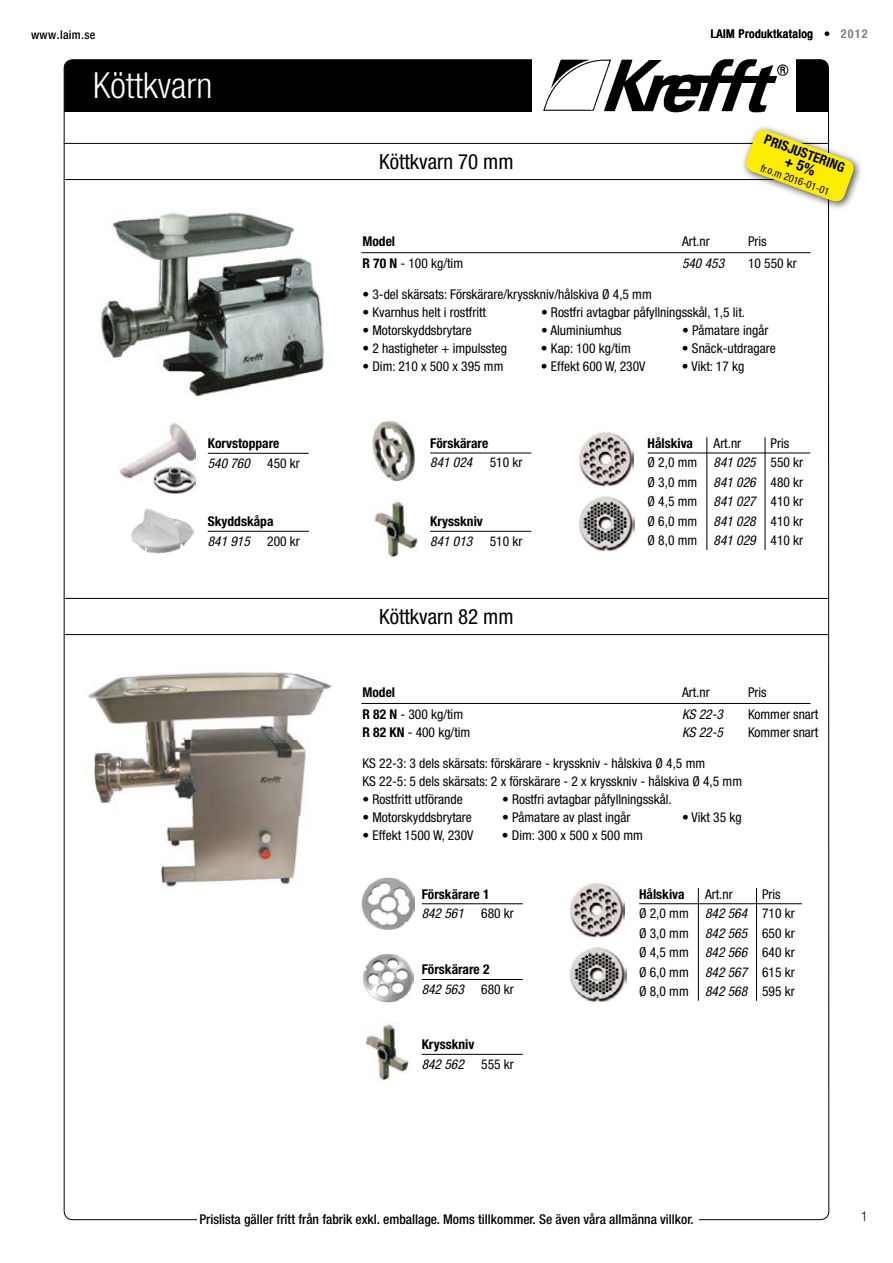
<style>
.page{position:relative;width:893px;height:1263px;background:#fff}
.page>*{position:absolute;margin:0;border:0;box-sizing:border-box;transform-origin:0 0}
.t1{font:300 condensed 36px "Helvetica Neue";color:#fff}
.t2{font:condensed 21px "Helvetica Neue";color:#000}
.t3{font:condensed 13.5px/19.5px "Helvetica Neue";color:#000}
.t4{font:700 condensed 13.5px "Helvetica Neue";color:#000}
.t5{font:500 condensed 13.5px "Helvetica Neue";color:#000}
.t6{font:italic condensed 13.5px "Helvetica Neue";color:#000}
.t7{font:300 condensed 13.5px "Helvetica Neue";color:#000}
.t8{font:500 condensed 12px "Helvetica Neue";letter-spacing:.03em;color:#000}
.t9{font:500 condensed 12px "Helvetica Neue";color:#87888a}
.t10{font:condensed 10.5px "Helvetica Neue";color:#000}
.s1{font-style:inherit}
.s2{font-weight:700}
.s3{font-style:italic}
</style>
<div class="page">
<div style="left:64px;top:60px;width:765px;height:52px;background:#000"></div>
<div style="left:532px;top:50px;width:263px;height:70px;background:#fff"></div>
<img style="left:100px;top:212px;width:230px;height:185px">
<img style="left:88px;top:672px;width:244px;height:215px">
<img style="left:119px;top:422px;width:77px;height:71px">
<img style="left:131px;top:509px;width:63px;height:45px">
<img style="left:372px;top:419px;width:43px;height:63px">
<img style="left:374px;top:501px;width:44px;height:57px">
<img style="left:578px;top:496px;width:57px;height:56px">
<img style="left:578px;top:432px;width:55px;height:55px">
<img style="left:361px;top:877px;width:53px;height:52px">
<img style="left:363px;top:953px;width:51px;height:49px">
<img style="left:543px;top:58px;width:246px;height:55px">
<hr style="left:64px;top:143px;width:765px;height:1px;background:#000">
<hr style="left:64px;top:179px;width:765px;height:1px;background:#000">
<hr style="left:361px;top:252px;width:449px;height:1px;background:#000">
<hr style="left:208px;top:453px;width:101px;height:1px;background:#000">
<hr style="left:208px;top:531px;width:101px;height:1px;background:#000">
<hr style="left:430px;top:453px;width:101px;height:1px;background:#000">
<hr style="left:430px;top:531px;width:101px;height:1px;background:#000">
<hr style="left:648px;top:453px;width:162px;height:1px;background:#000">
<hr style="left:707px;top:437px;width:1px;height:113px;background:#000">
<hr style="left:765px;top:437px;width:1px;height:113px;background:#000">
<img style="left:365px;top:1024px;width:44px;height:57px">
<img style="left:569px;top:947px;width:57px;height:56px">
<img style="left:570px;top:882px;width:55px;height:56px">
<hr style="left:64px;top:598px;width:765px;height:1px;background:#000">
<hr style="left:64px;top:634px;width:765px;height:1px;background:#000">
<hr style="left:361px;top:703px;width:449px;height:1px;background:#000">
<hr style="left:422px;top:903px;width:101px;height:1px;background:#000">
<hr style="left:422px;top:1054px;width:101px;height:1px;background:#000">
<hr style="left:639px;top:903px;width:163px;height:1px;background:#000">
<hr style="left:698px;top:888px;width:1px;height:113px;background:#000">
<hr style="left:756px;top:888px;width:1px;height:113px;background:#000">
<hr style="left:422px;top:979px;width:101px;height:1px;background:#000">
<div style="left:740px;top:124px;width:136px;height:99px;background:#fff"></div>
<svg style="left:743px;top:127px;width:113px;height:77px"></svg>
<p class="t8" style="left:711px;top:27px;width:121px">LAIM Produktkatalog <span class="s1">•</span></p>
<p class="t8" style="left:31px;top:28px;width:66px">www.laim.se</p>
<p class="t9" style="left:841px;top:27px;width:28px">2012</p>
<h1 class="t1" style="left:93px;top:65px;width:121px">Köttkvarn</h1>
<p class="t4" style="left:208px;top:435px;width:73px">Korvstoppare</p>
<p class="t6" style="left:208px;top:455px;width:44px">540 760</p>
<p class="t3" style="left:267px;top:453px;width:34px">450 kr</p>
<p class="t4" style="left:208px;top:513px;width:67px">Skyddskåpa</p>
<p class="t6" style="left:208px;top:533px;width:44px">841 915</p>
<p class="t3" style="left:267px;top:531px;width:34px">200 kr</p>
<h2 class="t2" style="left:379px;top:149px;width:136px">Köttkvarn 70 mm</h2>
<p class="t4" style="left:768px;top:131px;width:86px;rotate:20deg">PRISJUSTERING</p>
<p class="t10" style="left:763px;top:161px;width:74px;rotate:20deg">fr.o.m 2016-01-01</p>
<p class="t4" style="left:362px;top:233px;width:34px">Model</p>
<p class="t3" style="left:682px;top:231px;width:29px">Art.nr</p>
<p class="t3" style="left:748px;top:231px;width:20px">Pris</p>
<p class="t3" style="left:362px;top:254px;width:102px"><span class="s2">R 70 N</span> - 100 kg/tim</p>
<p class="t6" style="left:682px;top:256px;width:44px">540 453</p>
<p class="t3" style="left:748px;top:254px;width:50px">10 550 kr</p>
<p class="t3" style="left:362px;top:284px;width:291px">• 3-del skärsats: Förskärare/krysskniv/hålskiva Ø 4,5 mm</p>
<p class="t3" style="left:362px;top:302px;width:125px">• Kvarnhus helt i rostfritt</p>
<p class="t3" style="left:541px;top:302px;width:206px">• Rostfri avtagbar påfyllningsskål, 1,5 lit.</p>
<p class="t3" style="left:362px;top:320px;width:111px">• Motorskyddsbrytare</p>
<p class="t3" style="left:541px;top:320px;width:82px">• Aluminiumhus</p>
<p class="t3" style="left:682px;top:320px;width:88px">• Påmatare ingår</p>
<p class="t3" style="left:362px;top:338px;width:146px">• 2 hastigheter + impulssteg</p>
<p class="t3" style="left:541px;top:338px;width:91px">• Kap: 100 kg/tim</p>
<p class="t3" style="left:682px;top:338px;width:95px">• Snäck-utdragare</p>
<p class="t3" style="left:362px;top:356px;width:142px">• Dim: 210 x 500 x 395 mm</p>
<p class="t3" style="left:541px;top:356px;width:106px">• Effekt 600 W, 230V</p>
<p class="t3" style="left:682px;top:356px;width:64px">• Vikt: 17 kg</p>
<p class="t4" style="left:430px;top:435px;width:60px">Förskärare</p>
<p class="t6" style="left:430px;top:455px;width:44px">841 024</p>
<p class="t3" style="left:490px;top:453px;width:34px">510 kr</p>
<p class="t4" style="left:430px;top:513px;width:54px">Krysskniv</p>
<p class="t6" style="left:430px;top:533px;width:44px">841 013</p>
<p class="t3" style="left:490px;top:531px;width:34px">510 kr</p>
<h2 class="t2" style="left:379px;top:604px;width:136px">Köttkvarn 82 mm</h2>
<p class="t4" style="left:648px;top:435px;width:47px">Hålskiva</p>
<p class="t3" style="left:714px;top:433px;width:29px">Art.nr</p>
<p class="t3" style="left:648px;top:433px;width:157px;text-indent:123px">Pris<br>Ø 2,0 mm <span class="s3">841 025</span> 550 kr<br>Ø 3,0 mm <span class="s3">841 026</span> 480 kr<br>Ø 4,5 mm <span class="s3">841 027</span> 410 kr<br>Ø 6,0 mm <span class="s3">841 028</span> 410 kr<br>Ø 8,0 mm <span class="s3">841 029</span> 410 kr</p>
<p class="t4" style="left:362px;top:684px;width:34px">Model</p>
<p class="t3" style="left:682px;top:682px;width:29px">Art.nr</p>
<p class="t3" style="left:748px;top:682px;width:20px">Pris</p>
<p class="t3" style="left:362px;top:704px;width:102px"><span class="s2">R 82 N</span> - 300 kg/tim</p>
<p class="t6" style="left:682px;top:706px;width:42px">KS 22-3</p>
<p class="t3" style="left:748px;top:704px;width:72px">Kommer snart</p>
<p class="t3" style="left:362px;top:722px;width:109px"><span class="s2">R 82 KN</span> - 400 kg/tim</p>
<p class="t6" style="left:682px;top:724px;width:42px">KS 22-5</p>
<p class="t3" style="left:748px;top:722px;width:72px">Kommer snart</p>
<p class="t3" style="left:362px;top:754px;width:381px;line-height:18px">KS 22-3: 3 dels skärsats: förskärare - krysskniv - hålskiva Ø 4,5 mm<br>KS 22-5: 5 dels skärsats: 2 x förskärare - 2 x krysskniv - hålskiva Ø 4,5 mm</p>
<p class="t3" style="left:362px;top:789px;width:102px">• Rostfritt utförande</p>
<p class="t3" style="left:502px;top:789px;width:171px">• Rostfri avtagbar påfyllningsskål.</p>
<p class="t3" style="left:362px;top:807px;width:111px">• Motorskyddsbrytare</p>
<p class="t3" style="left:502px;top:807px;width:130px">• Påmatare av plast ingår</p>
<p class="t3" style="left:682px;top:807px;width:61px">• Vikt 35 kg</p>
<p class="t3" style="left:362px;top:825px;width:113px">• Effekt 1500 W, 230V</p>
<p class="t3" style="left:502px;top:825px;width:142px">• Dim: 300 x 500 x 500 mm</p>
<p class="t4" style="left:422px;top:885px;width:69px">Förskärare 1</p>
<p class="t6" style="left:422px;top:905px;width:44px">842 561</p>
<p class="t3" style="left:481px;top:903px;width:34px">680 kr</p>
<p class="t4" style="left:422px;top:961px;width:69px">Förskärare 2</p>
<p class="t6" style="left:422px;top:981px;width:44px">842 563</p>
<p class="t3" style="left:481px;top:979px;width:34px">680 kr</p>
<p class="t4" style="left:422px;top:1036px;width:54px">Krysskniv</p>
<p class="t6" style="left:422px;top:1056px;width:44px">842 562</p>
<p class="t3" style="left:481px;top:1054px;width:34px">555 kr</p>
<p class="t4" style="left:639px;top:886px;width:47px">Hålskiva</p>
<p class="t3" style="left:705px;top:884px;width:29px">Art.nr</p>
<p class="t3" style="left:639px;top:884px;width:157px;text-indent:123px">Pris<br>Ø 2,0 mm <span class="s3">842 564</span> 710 kr<br>Ø 3,0 mm <span class="s3">842 565</span> 650 kr<br>Ø 4,5 mm <span class="s3">842 566</span> 640 kr<br>Ø 6,0 mm <span class="s3">842 567</span> 615 kr<br>Ø 8,0 mm <span class="s3">842 568</span> 595 kr</p>
<p class="t5" style="left:199px;top:1211px;width:496px">Prislista gäller fritt från fabrik exkl. emballage. Moms tillkommer. Se även våra allmänna villkor.</p>
<p class="t7" style="left:861px;top:1208px;width:8px">1</p>
</div>
